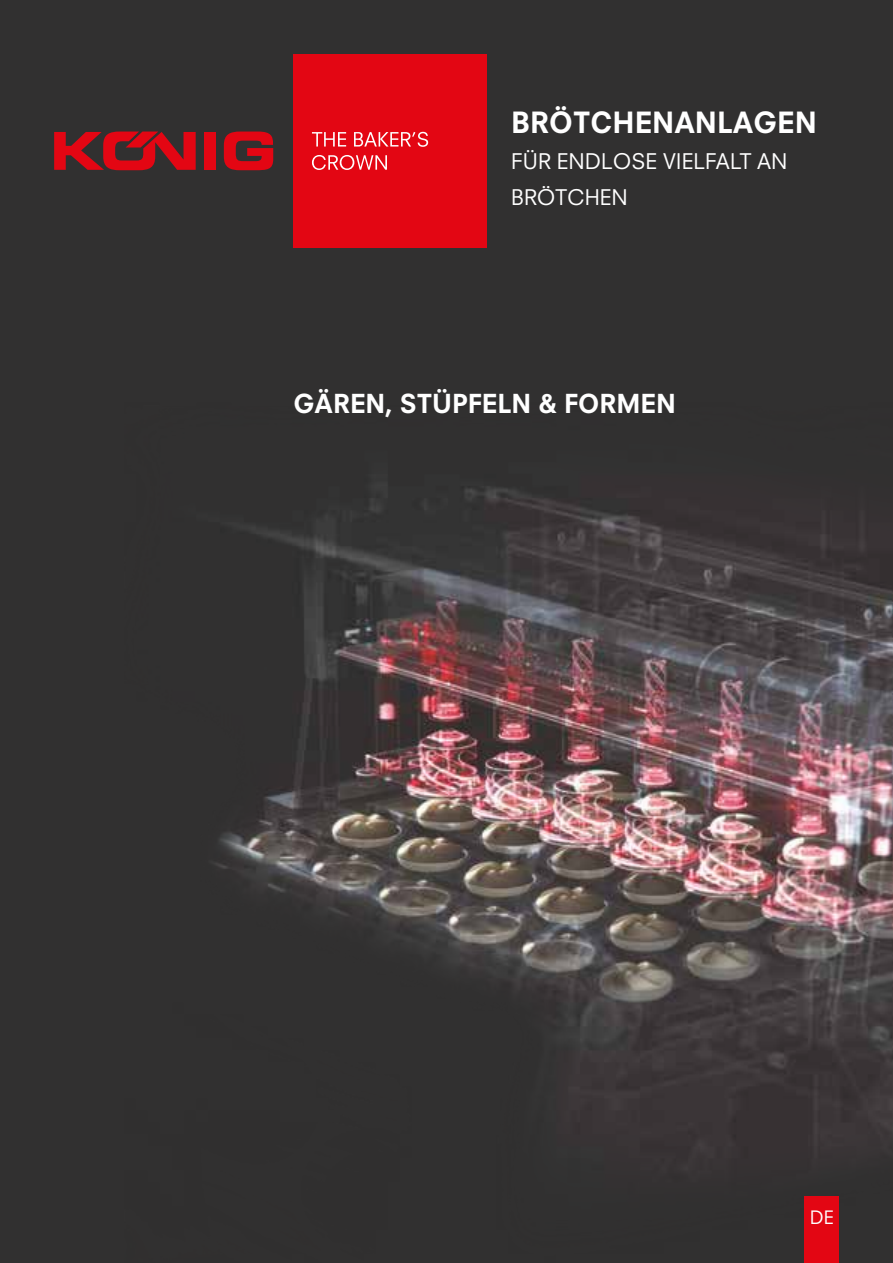
<style>
.page{position:relative;width:893px;height:1263px;background:#313030}
.page>*{position:absolute;margin:0;border:0;box-sizing:border-box;transform-origin:0 0}
.t1{font:800 28.5px "Neuzeit S";color:#fff}
.t2{font:800 25.5px "Neuzeit S";color:#fff}
.t3{font:21px/36px "Neuzeit S";color:#fff}
.t4{font:18px "Neuzeit S";color:#fff}
</style>
<div class="page">
<img style="left:214px;top:483px;width:679px;height:688px">
<div style="left:293px;top:54px;width:193px;height:194px;background:#e30613"></div>
<div style="left:204px;top:132px;width:12px;height:38px;background:#e30613"></div>
<svg style="left:224px;top:132px;width:49px;height:38px"></svg>
<svg style="left:54px;top:132px;width:142px;height:38px"></svg>
<svg style="left:312px;top:132px;width:34px;height:15px"></svg>
<svg style="left:354px;top:132px;width:74px;height:15px"></svg>
<svg style="left:312px;top:155px;width:75px;height:15px"></svg>
<div style="left:804px;top:1196px;width:35px;height:67px;background:#e30613"></div>
<h1 class="t1" style="left:511px;top:105px;width:307px">BRÖTCHENANLAGEN</h1>
<p class="t3" style="left:511px;top:144px;width:278px">FÜR ENDLOSE VIELFALT AN<br>BRÖTCHEN</p>
<p class="t2" style="left:293px;top:388px;width:384px">GÄREN, STÜPFELN &amp; FORMEN</p>
<p class="t4" style="left:810px;top:1206px;width:26px">DE</p>
</div>
